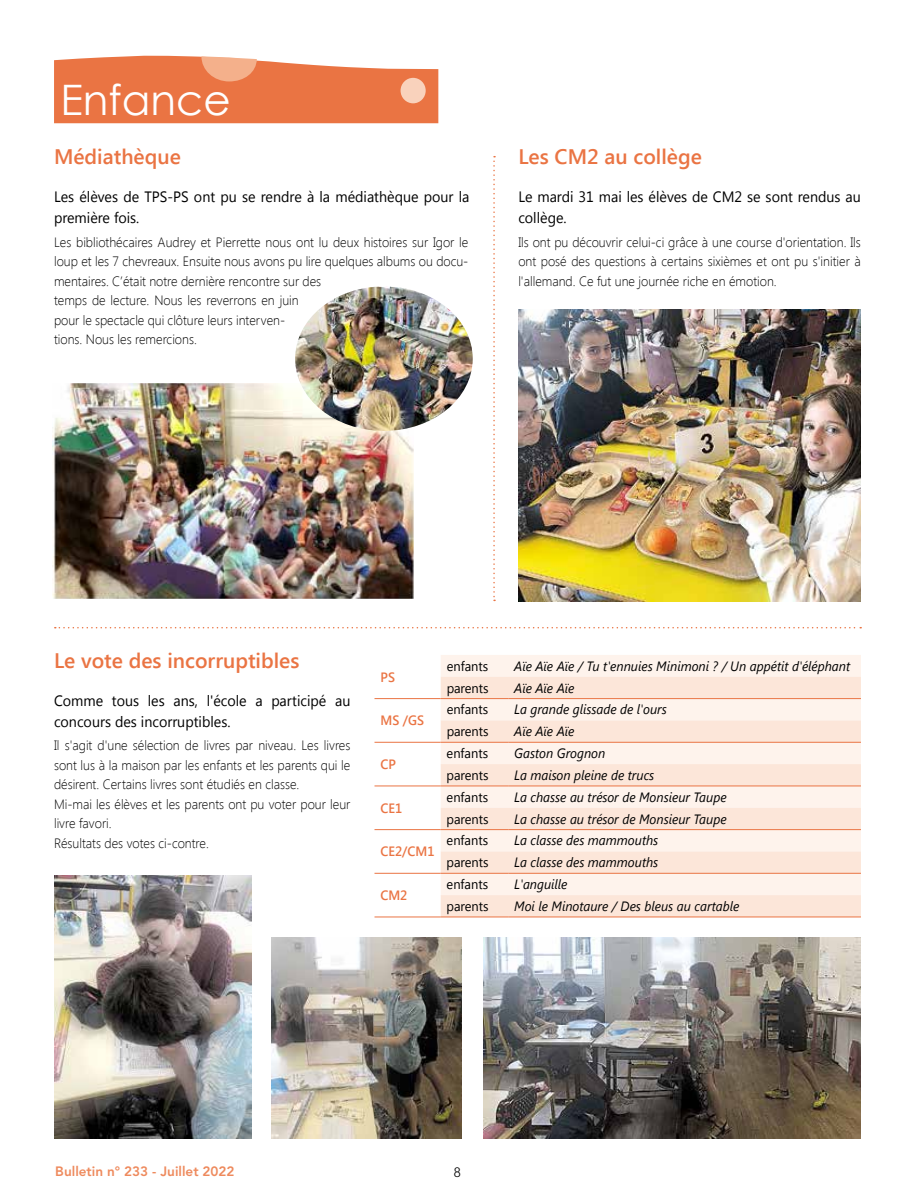
<style>
.page{position:relative;width:915px;height:1191px;background:#fff}
.page>*{position:absolute;margin:0;border:0;box-sizing:border-box;transform-origin:0 0}
.t1{font:42px "Century Gothic";color:#fff}
.t2{font:600 21px "Segoe UI";color:#ea7443}
.t3{font:15px/21px "Segoe UI";color:#000;scale:.95 1}
.t4{font:300 13.5px/19.5px "Segoe UI";color:#000;scale:.95 1}
.t5{font:italic 13.5px "Segoe UI";color:#000;scale:.95 1}
.t6{font:13.5px "Segoe UI";color:#000;scale:.95 1}
.t7{font:800 13.5px "Avenir LT Std";color:#ee8a5d}
.t8{font:600 13.5px "Segoe UI";color:#ea7443;scale:.95 1}
.t9{font:300 13.5px "Avenir LT Std";color:#000}
</style>
<div class="page">
<svg style="left:54px;top:56px;width:384px;height:67px;background:#ec8255"></svg>
<div style="left:400px;top:78px;width:25px;height:25px;background:#f9d2bc;border-radius:50%"></div>
<img style="left:53px;top:383px;width:361px;height:215px">
<img style="left:295px;top:286px;width:177px;height:145px">
<img style="left:518px;top:309px;width:342px;height:292px">
<img style="left:483px;top:937px;width:377px;height:201px">
<img style="left:272px;top:937px;width:189px;height:201px">
<img style="left:54px;top:875px;width:197px;height:263px">
<svg style="left:493px;top:156px;width:2px;height:445px"></svg>
<svg style="left:55px;top:627px;width:805px;height:1px"></svg>
<div style="left:441px;top:655px;width:419px;height:22px;background:#fef3ec"></div>
<svg style="left:440px;top:677px;width:420px;height:239px;background:#fcebe1"></svg>
<hr style="left:374px;top:698px;width:66px;height:1px;background:#ea7443">
<hr style="left:440px;top:698px;width:68px;height:1px;background:#ea7443">
<hr style="left:508px;top:698px;width:352px;height:1px;background:#ea7443">
<hr style="left:374px;top:742px;width:66px;height:1px;background:#ea7443">
<hr style="left:440px;top:742px;width:68px;height:1px;background:#ea7443">
<hr style="left:508px;top:742px;width:352px;height:1px;background:#ea7443">
<hr style="left:374px;top:785px;width:66px;height:1px;background:#ea7443">
<hr style="left:440px;top:785px;width:68px;height:1px;background:#ea7443">
<hr style="left:508px;top:785px;width:352px;height:1px;background:#ea7443">
<hr style="left:374px;top:829px;width:66px;height:1px;background:#ea7443">
<hr style="left:440px;top:829px;width:68px;height:1px;background:#ea7443">
<hr style="left:508px;top:829px;width:352px;height:1px;background:#ea7443">
<hr style="left:374px;top:873px;width:66px;height:1px;background:#ea7443">
<hr style="left:440px;top:873px;width:68px;height:1px;background:#ea7443">
<hr style="left:508px;top:873px;width:352px;height:1px;background:#ea7443">
<hr style="left:374px;top:916px;width:66px;height:1px;background:#ea7443">
<hr style="left:440px;top:916px;width:68px;height:1px;background:#ea7443">
<hr style="left:508px;top:916px;width:352px;height:1px;background:#ea7443">
<h1 class="t1" style="left:60px;top:70px;width:172px">Enfance</h1>
<h2 class="t2" style="left:54px;top:142px;width:128px">Médiathèque</h2>
<p class="t3" style="left:54px;top:186px;width:438px">Les élèves de TPS-PS ont pu se rendre à la médiathèque pour la première fois.</p>
<p class="t4" style="left:54px;top:232px;width:437px">Les bibliothécaires Audrey et Pierrette nous ont lu deux histoires sur Igor le loup et les 7 chevreaux. Ensuite nous avons pu lire quelques albums ou docu&shy;mentaires. C’était notre dernière rencontre sur des<br>temps de lecture. Nous les reverrons en juin<br>pour le spectacle qui clôture leurs interven-<br>tions. Nous les remercions.</p>
<h2 class="t2" style="left:518px;top:142px;width:185px">Les CM2 au collège</h2>
<p class="t3" style="left:518px;top:186px;width:362px">Le mardi 31 mai les élèves de CM2 se sont rendus au collège.</p>
<p class="t4" style="left:518px;top:232px;width:362px;text-align:justify">Ils ont pu découvrir celui-ci grâce à une course d'orientation. Ils ont posé des questions à certains sixièmes et ont pu s'initier à l'allemand. Ce fut une journée riche en émotion.</p>
<h2 class="t2" style="left:54px;top:645px;width:247px">Le vote des incorruptibles</h2>
<p class="t3" style="left:54px;top:689px;width:313px">Comme tous les ans, l'école a participé au concours des incorruptibles.</p>
<p class="t4" style="left:54px;top:735px;width:313px">Il s'agit d'une sélection de livres par niveau. Les livres sont lus à la maison par les enfants et les parents qui le désirent. Certains livres sont étudiés en classe.<br>Mi-mai les élèves et les parents ont pu voter pour leur livre favori.<br>Résultats des votes ci-contre.</p>
<p class="t8" style="left:380px;top:667px;width:17px">PS</p>
<p class="t8" style="left:380px;top:711px;width:47px">MS /GS</p>
<p class="t8" style="left:380px;top:755px;width:18px">CP</p>
<p class="t8" style="left:380px;top:798px;width:24px">CE1</p>
<p class="t8" style="left:380px;top:842px;width:58px">CE2/CM1</p>
<p class="t8" style="left:380px;top:885px;width:30px">CM2</p>
<p class="t6" style="left:446px;top:656px;width:45px">enfants</p>
<p class="t5" style="left:514px;top:656px;width:355px">Aïe Aïe Aïe / Tu t'ennuies Minimoni ? / Un appétit d'éléphant</p>
<p class="t6" style="left:446px;top:678px;width:46px">parents</p>
<p class="t5" style="left:514px;top:678px;width:65px">Aïe Aïe Aïe</p>
<p class="t6" style="left:446px;top:700px;width:45px">enfants</p>
<p class="t5" style="left:514px;top:700px;width:162px">La grande glissade de l'ours</p>
<p class="t6" style="left:446px;top:722px;width:46px">parents</p>
<p class="t5" style="left:514px;top:722px;width:65px">Aïe Aïe Aïe</p>
<p class="t6" style="left:446px;top:744px;width:45px">enfants</p>
<p class="t5" style="left:514px;top:744px;width:97px">Gaston Grognon</p>
<p class="t6" style="left:446px;top:766px;width:46px">parents</p>
<p class="t5" style="left:514px;top:765px;width:149px">La maison pleine de trucs</p>
<p class="t6" style="left:446px;top:787px;width:45px">enfants</p>
<p class="t5" style="left:514px;top:787px;width:225px">La chasse au trésor de Monsieur Taupe</p>
<p class="t6" style="left:446px;top:809px;width:46px">parents</p>
<p class="t5" style="left:514px;top:809px;width:225px">La chasse au trésor de Monsieur Taupe</p>
<p class="t6" style="left:446px;top:831px;width:45px">enfants</p>
<p class="t5" style="left:514px;top:831px;width:153px">La classe des mammouths</p>
<p class="t6" style="left:446px;top:853px;width:46px">parents</p>
<p class="t5" style="left:514px;top:853px;width:153px">La classe des mammouths</p>
<p class="t6" style="left:446px;top:875px;width:45px">enfants</p>
<p class="t5" style="left:514px;top:875px;width:58px">L'anguille</p>
<p class="t6" style="left:446px;top:896px;width:46px">parents</p>
<p class="t5" style="left:514px;top:896px;width:238px">Moi le Minotaure / Des bleus au cartable</p>
<p class="t7" style="left:55px;top:1163px;width:181px">Bulletin n° 233 - Juillet 2022</p>
<p class="t9" style="left:454px;top:1164px;width:9px">8</p>
</div>
